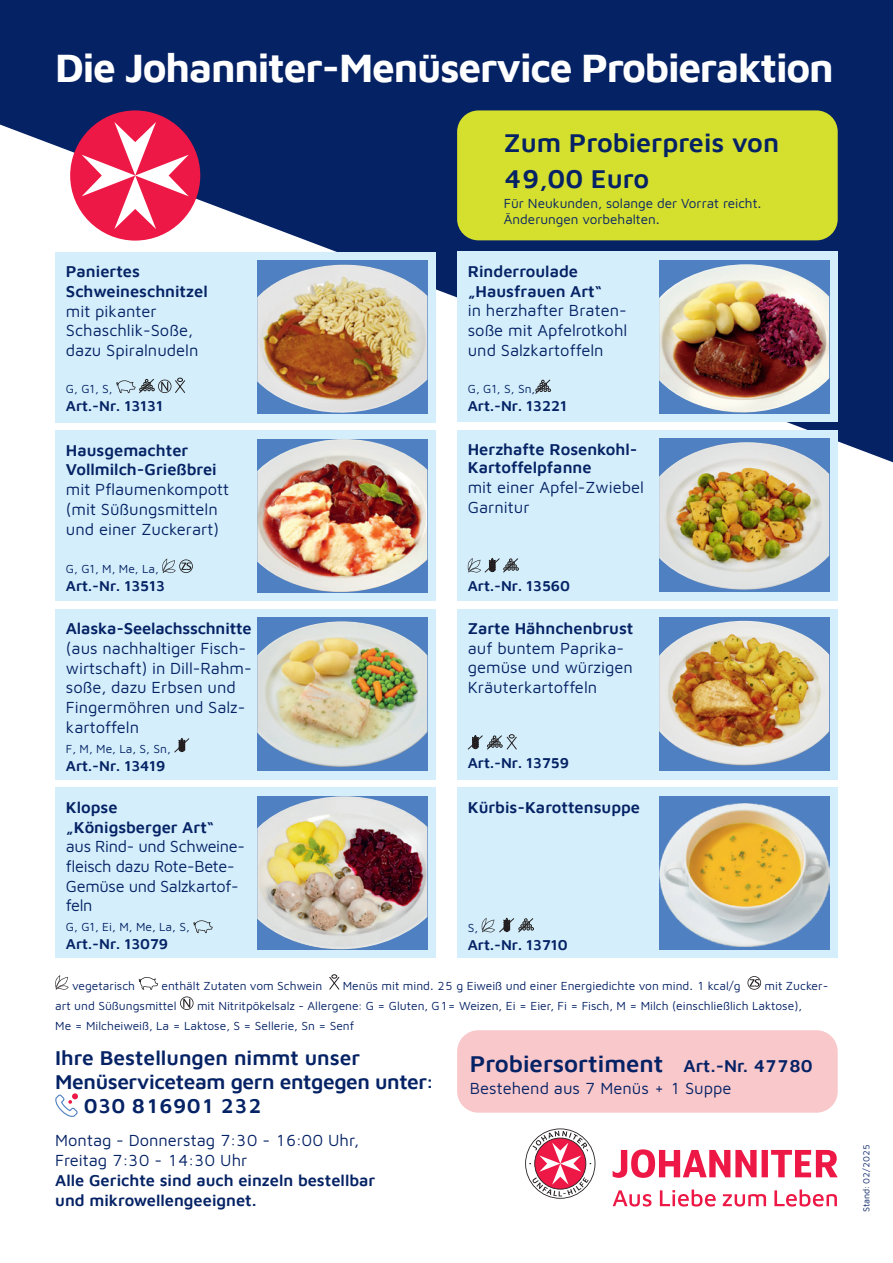
<style>
.page{position:relative;width:893px;height:1263px;background:#fff}
.page>*{position:absolute;margin:0;border:0;box-sizing:border-box;transform-origin:0 0}
.t1{font:700 40.5px "Maven Johanniter";letter-spacing:-.03em;color:#fff}
.t2{font:600 27px/36px "Maven Johanniter";color:#052265}
.t3{font:600 24px "Maven Johanniter";color:#052265}
.t4{font:600 21px/24px "Maven Johanniter";letter-spacing:-.02em;color:#052265}
.t5{font:600 21px "Maven Johanniter";color:#052265}
.t6{font:16.5px/19.8px "Maven Johanniter";color:#052265}
.t7{font:600 16.5px/19.8px "Maven Johanniter";color:#052265}
.t8{font:16.5px/19.6px "Maven Johanniter";letter-spacing:-.02em;color:#052265}
.t9{font:600 15px "Maven Johanniter";color:#052265}
.t10{font:13.5px/16.2px "Maven Johanniter";color:#052265}
.t11{font:12px/20.2px "Maven Johanniter";color:#052265}
.t12{font:9px "Maven Johanniter";color:#052265}
.s1{font-size:18px}
</style>
<div class="page">
<svg style="left:55px;top:1093px;width:23px;height:24px"></svg>
<svg style="left:525px;top:1128px;width:313px;height:78px"></svg>
<svg style="left:0;top:0;width:893px;height:462px;fill:#052265"></svg>
<div style="left:55px;top:252px;width:381px;height:170px;background:#d4effb"></div>
<div style="left:55px;top:431px;width:381px;height:170px;background:#d4effb"></div>
<div style="left:55px;top:609px;width:381px;height:170px;background:#d4effb"></div>
<div style="left:55px;top:788px;width:381px;height:170px;background:#d4effb"></div>
<svg style="left:116px;top:378px;width:70px;height:16px"></svg>
<svg style="left:162px;top:558px;width:31px;height:15px"></svg>
<svg style="left:174px;top:737px;width:16px;height:16px"></svg>
<svg style="left:193px;top:920px;width:20px;height:13px"></svg>
<div style="left:257px;top:260px;width:170px;height:153px;background:#4f81c2"></div>
<img style="left:257px;top:265px;width:170px;height:149px">
<img style="left:257px;top:439px;width:170px;height:154px">
<div style="left:257px;top:618px;width:170px;height:153px;background:#4f81c2"></div>
<img style="left:257px;top:621px;width:170px;height:146px">
<img style="left:257px;top:796px;width:170px;height:154px">
<div style="left:457px;top:252px;width:381px;height:170px;background:#d4effb"></div>
<div style="left:457px;top:430px;width:381px;height:170px;background:#d4effb"></div>
<div style="left:457px;top:609px;width:381px;height:170px;background:#d4effb"></div>
<div style="left:457px;top:787px;width:381px;height:171px;background:#d4effb"></div>
<svg style="left:535px;top:379px;width:16px;height:15px"></svg>
<svg style="left:468px;top:558px;width:51px;height:15px"></svg>
<svg style="left:467px;top:734px;width:50px;height:16px"></svg>
<svg style="left:481px;top:917px;width:53px;height:16px"></svg>
<div style="left:659px;top:260px;width:170px;height:153px;background:#4f81c2"></div>
<img style="left:659px;top:264px;width:170px;height:150px">
<img style="left:659px;top:442px;width:170px;height:150px">
<div style="left:659px;top:617px;width:170px;height:153px;background:#4f81c2"></div>
<img style="left:659px;top:621px;width:170px;height:145px">
<div style="left:659px;top:796px;width:170px;height:153px;background:#4f81c2"></div>
<img style="left:659px;top:803px;width:170px;height:143px">
<svg style="left:55px;top:975px;width:14px;height:15px"></svg>
<svg style="left:138px;top:977px;width:20px;height:13px"></svg>
<svg style="left:329px;top:974px;width:11px;height:16px"></svg>
<svg style="left:747px;top:976px;width:14px;height:14px"></svg>
<svg style="left:180px;top:996px;width:14px;height:14px"></svg>
<div style="left:457px;top:1030px;width:381px;height:83px;background:#f9c8cb;border-radius:21px"></div>
<div style="left:70px;top:110px;width:130px;height:131px;background:#ed1845;border-radius:50%"></div>
<svg style="left:82px;top:122px;width:107px;height:107px"></svg>
<div style="left:457px;top:110px;width:381px;height:130px;background:#d5df2e;border-radius:21px"></div>
<p class="t1" style="left:55px;top:39px;width:780px">Die Johanniter-Menüservice Probieraktion</p>
<p class="t7" style="left:66px;top:260px;width:76px">Paniertes</p>
<p class="t7" style="left:66px;top:280px;width:143px">Schweineschnitzel</p>
<p class="t6" style="left:66px;top:300px;width:92px">mit pikanter</p>
<p class="t6" style="left:66px;top:320px;width:129px">Schaschlik-Soße,</p>
<p class="t6" style="left:66px;top:339px;width:134px">dazu Spiralnudeln</p>
<p class="t11" style="left:66px;top:378px;width:48px">G, G1, S,</p>
<p class="t9" style="left:66px;top:395px;width:99px">Art.-Nr. 13131</p>
<p class="t7" style="left:66px;top:439px;width:124px">Hausgemachter</p>
<p class="t7" style="left:66px;top:459px;width:152px">Vollmilch-Grießbrei</p>
<p class="t6" style="left:66px;top:478px;width:165px">mit Pflaumenkompott (mit Süßungsmitteln und einer Zuckerart)</p>
<p class="t11" style="left:66px;top:558px;width:94px">G, G1, M, Me, La,</p>
<p class="t9" style="left:66px;top:575px;width:100px">Art.-Nr. 13513</p>
<p class="t7" style="left:66px;top:617px;width:187px">Alaska-Seelachsschnitte</p>
<p class="t6" style="left:66px;top:637px;width:182px">(aus nachhaltiger Fisch-</p>
<p class="t6" style="left:66px;top:657px;width:187px">wirtschaft) in Dill-Rahm&shy;soße, dazu Erbsen und<br>Fingermöhren und Salz&shy;kartoffeln</p>
<p class="t11" style="left:66px;top:737px;width:106px">F, M, Me, La, S, Sn,</p>
<p class="t9" style="left:66px;top:755px;width:101px">Art.-Nr. 13419</p>
<p class="t7" style="left:66px;top:796px;width:150px">Klopse „Königsberger Art“</p>
<p class="t8" style="left:66px;top:836px;width:181px">aus Rind- und Schweine-</p>
<p class="t8" style="left:66px;top:855px;width:170px">fleisch dazu Rote-Bete-</p>
<p class="t8" style="left:66px;top:875px;width:174px">Gemüse und Salzkartof&shy;feln</p>
<p class="t11" style="left:66px;top:916px;width:125px">G, G1, Ei, M, Me, La, S,</p>
<p class="t9" style="left:66px;top:933px;width:104px">Art.-Nr. 13079</p>
<p class="t2" style="left:504px;top:122px;width:277px">Zum Probierpreis von<br>49,00 Euro</p>
<p class="t10" style="left:504px;top:195px;width:259px">Für Neukunden, solange der Vorrat reicht.<br>Änderungen vorbehalten.</p>
<p class="t7" style="left:468px;top:260px;width:112px">Rinderroulade</p>
<p class="t7" style="left:468px;top:280px;width:136px">„Hausfrauen Art“</p>
<p class="t6" style="left:468px;top:300px;width:161px">in herzhafter Braten&shy;soße mit Apfelrotkohl und Salzkartoffeln</p>
<p class="t11" style="left:468px;top:378px;width:69px">G, G1, S, Sn,</p>
<p class="t9" style="left:468px;top:395px;width:101px">Art.-Nr. 13221</p>
<p class="t7" style="left:468px;top:439px;width:171px">Herzhafte Rosenkohl-</p>
<p class="t7" style="left:468px;top:457px;width:125px">Kartoffelpfanne</p>
<p class="t6" style="left:468px;top:476px;width:178px">mit einer Apfel-Zwiebel<br>Garnitur</p>
<p class="t9" style="left:468px;top:575px;width:104px">Art.-Nr. 13560</p>
<p class="t7" style="left:468px;top:617px;width:167px">Zarte Hähnchenbrust</p>
<p class="t6" style="left:468px;top:637px;width:158px">auf buntem Paprika-</p>
<p class="t6" style="left:468px;top:657px;width:167px">gemüse und würzigen<br>Kräuterkartoffeln</p>
<p class="t9" style="left:468px;top:752px;width:103px">Art.-Nr. 13759</p>
<p class="t7" style="left:468px;top:796px;width:174px">Kürbis-Karottensuppe</p>
<p class="t11" style="left:468px;top:917px;width:12px">S,</p>
<p class="t9" style="left:468px;top:935px;width:102px">Art.-Nr. 13710</p>
<p class="t11" style="left:72px;top:975px;width:65px">vegetarisch</p>
<p class="t11" style="left:162px;top:975px;width:162px">enthält Zutaten vom Schwein</p>
<p class="t11" style="left:343px;top:975px;width:399px">Menüs mit mind. 25 g Eiweiß und einer Energiedichte von mind. 1 kcal/g</p>
<p class="t11" style="left:765px;top:975px;width:65px">mit Zucker-</p>
<p class="t11" style="left:55px;top:995px;width:123px">art und Süßungsmittel</p>
<p class="t11" style="left:55px;top:995px;width:748px;text-indent:142px">mit Nitritpökelsalz - Allergene: G = Gluten, G1= Weizen, Ei = Eier, Fi = Fisch, M = Milch (einschließlich Laktose),<br>Me = Milcheiweiß, La = Laktose, S = Sellerie, Sn = Senf</p>
<p class="t4" style="left:55px;top:1044px;width:379px">Ihre Bestellungen nimmt unser<br>Menüserviceteam gern entgegen unter:</p>
<p class="t5" style="left:84px;top:1091px;width:180px">030 816901 232</p>
<p class="t6" style="left:55px;top:1129px;width:305px">Montag - Donnerstag 7:30 - 16:00 Uhr,</p>
<p class="t6" style="left:55px;top:1149px;width:194px">Freitag 7:30 - 14:30 Uhr</p>
<p class="t7" style="left:55px;top:1169px;width:322px">Alle Gerichte sind auch einzeln bestellbar</p>
<p class="t7" style="left:55px;top:1189px;width:203px">und mikrowellengeeignet.</p>
<p class="t3" style="left:470px;top:1046px;width:344px">Probiersortiment <span class="s1">Art.-Nr. 47780</span></p>
<p class="t6" style="left:470px;top:1077px;width:263px">Bestehend aus 7 Menüs + 1 Suppe</p>
<p class="t12" style="left:860px;top:1212px;width:70px;rotate:-90deg">Stand: 02/2025</p>
</div>
